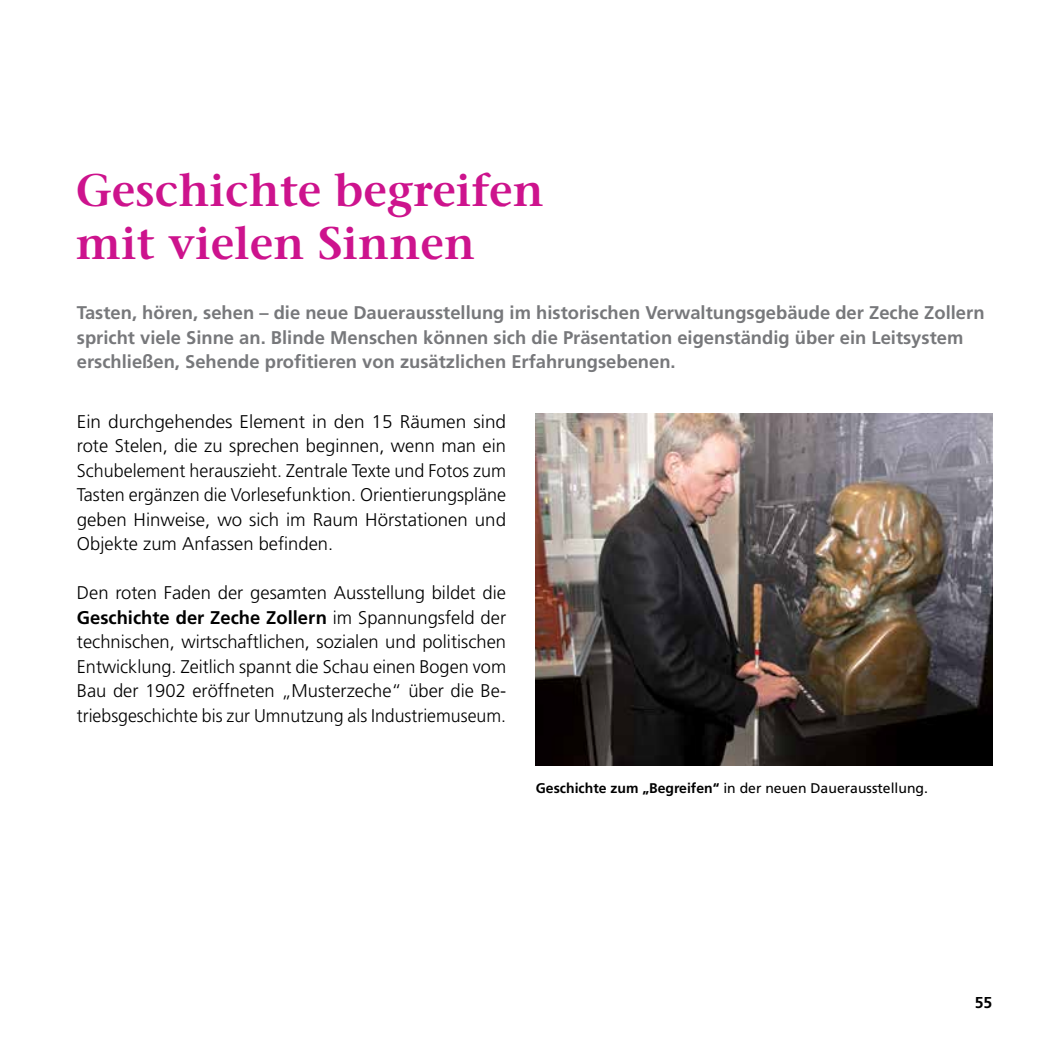
<style>
.page{position:relative;width:1042px;height:1042px;background:#fff}
.page>*{position:absolute;margin:0;border:0;box-sizing:border-box;transform-origin:0 0}
.t1{font:600 45.5px/52.5px "Stone Serif";color:#cd138d}
.t2{font:300 18.38px/24.5px "Frutiger LT";color:#000;text-align:justify}
.t3{font:300 18.38px/24.5px "Frutiger LT";color:#000;text-align:justify;scale:1.04 1}
.t4{font:700 18.38px/24.5px "Frutiger LT";color:#77787b}
.t5{font:700 15.75px "Frutiger";color:#000}
.t6{font:14px "Frutiger LT";color:#000}
.s1{font-weight:700}
</style>
<div class="page">
<img style="left:536px;top:414px;width:456px;height:351px">
<h1 class="t1" style="left:76px;top:164px;width:470px">Geschichte begreifen mit vielen Sinnen</h1>
<p class="t4" style="left:77px;top:301px;width:909px">Tasten, hören, sehen – die neue Dauerausstellung im historischen Verwaltungsgebäude der Zeche Zollern spricht viele Sinne an. Blinde Menschen können sich die Präsentation eigenständig über ein Leitsystem erschließen, Sehende profitieren von zusätzlichen Erfahrungsebenen.</p>
<p class="t3" style="left:77px;top:409px;width:414px">Ein durchgehendes Element in den 15 Räumen sind rote Stelen, die zu sprechen beginnen, wenn man ein Schubelement herauszieht. Zentrale Texte und Fotos zum Tasten ergänzen die Vorlesefunktion. Orientierungspläne geben Hinweise, wo sich im Raum Hörstationen und Objekte zum Anfassen befinden.</p>
<p class="t2" style="left:77px;top:581px;width:431px">Den roten Faden der gesamten Ausstellung bildet die <span class="s1">Geschichte der Zeche Zollern</span> im Spannungsfeld der technischen, wirtschaftlichen, sozialen und politischen Entwicklung. Zeitlich spannt die Schau einen Bogen vom Bau der 1902 eröffneten „Musterzeche“ über die Be&shy;triebsgeschichte bis zur Umnutzung als Industriemuseum.</p>
<p class="t6" style="left:536px;top:780px;width:394px"><span class="s1">Geschichte zum „Begreifen“</span> in der neuen Dauerausstellung.</p>
<p class="t5" style="left:975px;top:993px;width:19px">55</p>
</div>
